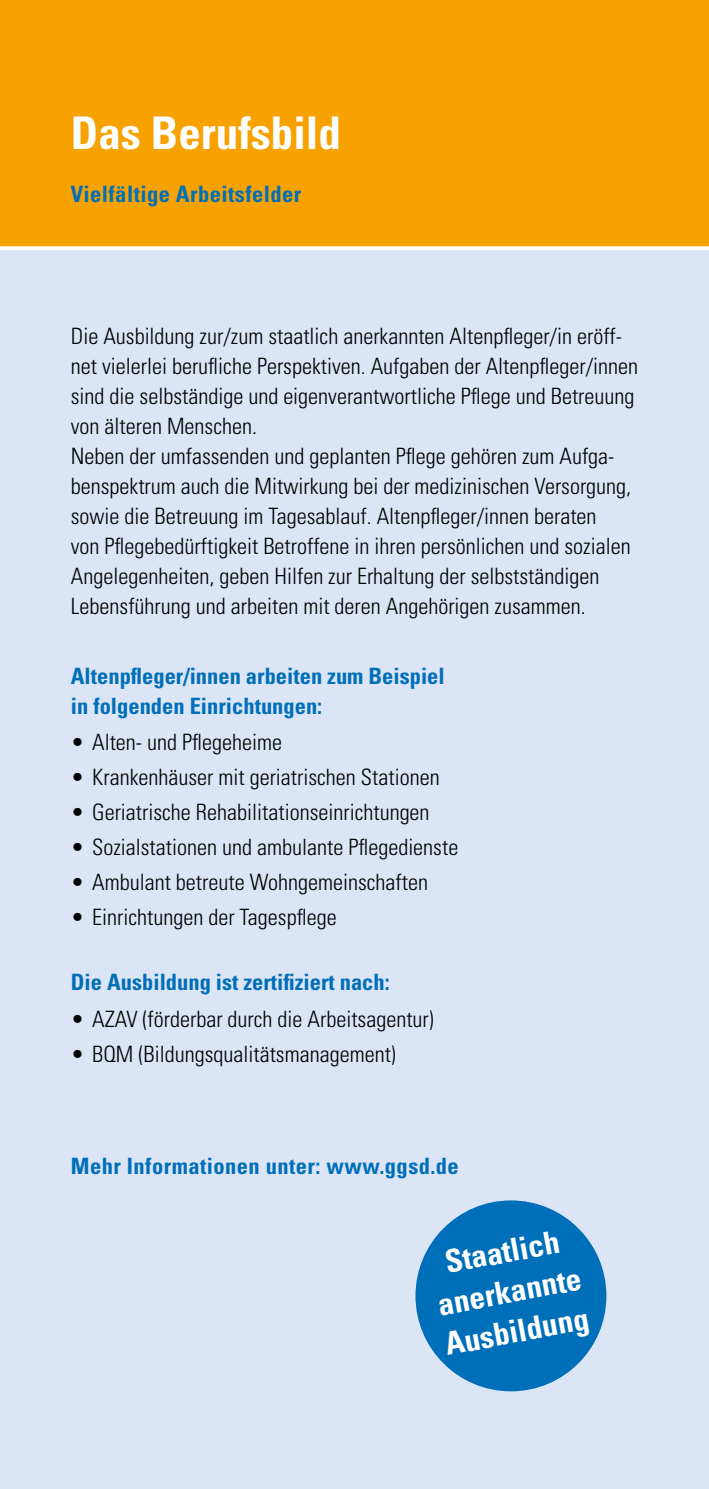
<style>
.page{position:relative;width:709px;height:1489px;background:#fff}
.page>*{position:absolute;margin:0;border:0;box-sizing:border-box;transform-origin:0 0}
.t1{font:700 condensed 45px "Univers";color:#fff}
.t2{font:700 condensed 31.5px/40.2px "Univers";color:#fff;text-align:center}
.t3{font:300 condensed 22.5px/30px "Univers";color:#000}
.t4{font:700 condensed 22.5px/30px "Univers";color:#006fb9}
.t5{font:700 condensed 22.5px "Univers";letter-spacing:.02em;color:#006fb9}
</style>
<div class="page">
<div style="left:0;top:0;width:709px;height:248px;background:#f7a200"></div>
<div style="left:0;top:248px;width:709px;height:1240px;background:#dce5f5"></div>
<svg style="left:0;top:246px;width:709px;height:4px;background:#fef8ec"></svg>
<div style="left:415px;top:1200px;width:191px;height:191px;background:#006fb9;border-radius:50%"></div>
<h1 class="t1" style="left:71px;top:106px;width:271px">Das Berufsbild</h1>
<p class="t5" style="left:71px;top:180px;width:232px">Vielfältige Arbeitsfelder</p>
<p class="t3" style="left:71px;top:321px;width:568px">Die Ausbildung zur/zum staatlich anerkannten Altenpfleger/in eröff&shy;net vielerlei berufliche Perspektiven. Aufgaben der Altenpfleger/innen sind die selbständige und eigenverantwortliche Pflege und Betreuung von älteren Menschen.<br>Neben der umfassenden und geplanten Pflege gehören zum Aufga&shy;benspektrum auch die Mitwirkung bei der medizinischen Versorgung, sowie die Betreuung im Tagesablauf. Altenpfleger/innen beraten<br>von Pflegebedürftigkeit Betroffene in ihren persönlichen und sozialen Angelegenheiten, geben Hilfen zur Erhaltung der selbstständigen Lebensführung und arbeiten mit deren Angehörigen zusammen.</p>
<p class="t4" style="left:71px;top:661px;width:375px">Altenpfleger/innen arbeiten zum Beispiel in folgenden Einrichtungen:</p>
<p class="t3" style="left:71px;top:727px;width:213px">• Alten- und Pflegeheime</p>
<p class="t3" style="left:71px;top:762px;width:370px">• Krankenhäuser mit geriatrischen Stationen</p>
<p class="t3" style="left:71px;top:797px;width:360px">• Geriatrische Rehabilitationseinrichtungen</p>
<p class="t3" style="left:71px;top:832px;width:389px">• Sozialstationen und ambulante Pflegedienste</p>
<p class="t3" style="left:71px;top:867px;width:358px">• Ambulant betreute Wohngemeinschaften</p>
<p class="t3" style="left:71px;top:902px;width:267px">• Einrichtungen der Tagespflege</p>
<p class="t4" style="left:71px;top:967px;width:320px">Die Ausbildung ist zertifiziert nach:</p>
<p class="t3" style="left:71px;top:1003px;width:364px">• AZAV (förderbar durch die Arbeitsagentur)</p>
<p class="t3" style="left:71px;top:1038px;width:326px">• BQM (Bildungsqualitätsmanagement)</p>
<p class="t5" style="left:71px;top:1152px;width:389px">Mehr Informationen unter: www.ggsd.de</p>
<h2 class="t2" style="left:426px;top:1245px;width:147px;rotate:-11deg">Staatlich anerkannte<br>Ausbildung</h2>
</div>
